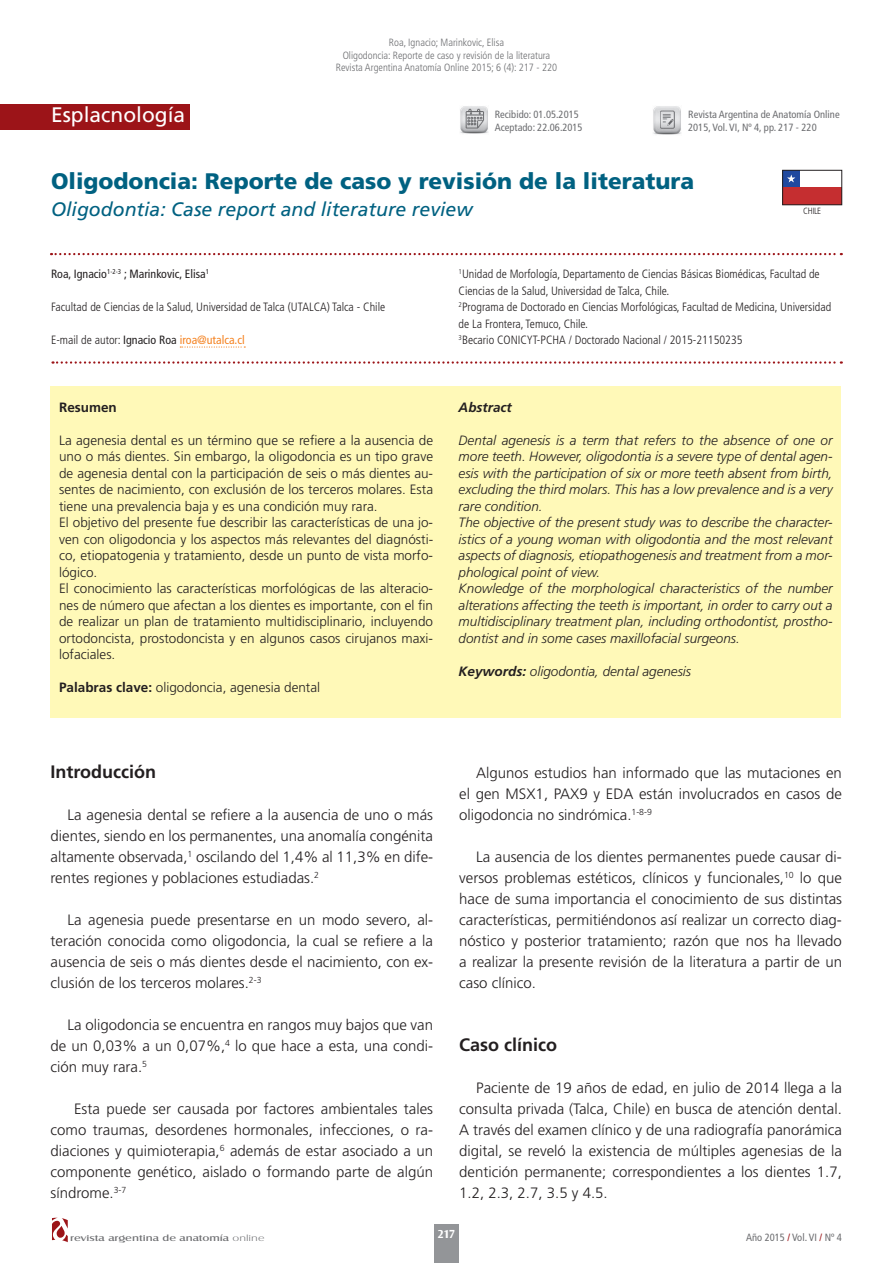
<style>
.page{position:relative;width:893px;height:1263px;background:#fff}
.page>*{position:absolute;margin:0;border:0;box-sizing:border-box;transform-origin:0 0}
.t1{font:900 22.5px "Frutiger LT Std";color:#006181}
.t2{font:21px "Frutiger LT Std";color:#fff}
.t3{font:italic 19.5px "Frutiger LT Std";color:#006181}
.t4{font:700 18px "Frutiger LT Std";color:#231f20}
.t5{font:300 15px/21px "Frutiger LT Std";color:#231f20;text-align:justify}
.t6{font:300 13.5px/16.5px "Frutiger LT Std";color:#231f20}
.t7{font:italic 300 13.5px/16.5px "Frutiger LT Std";color:#231f20}
.t8{font:italic 700 13.5px "Frutiger LT Std";color:#231f20}
.t9{font:700 13.5px "Frutiger LT Std";color:#231f20}
.t10{font:300 condensed 12px/16.5px "Frutiger LT Std";color:#231f20}
.t11{font:condensed 12px "Frutiger LT Std";color:#231f20}
.t12{font:700 12px "Castle T";color:#fff}
.t13{font:300 condensed 10.5px/12.6px "Frutiger LT Std";color:#6c6d70;text-align:center}
.t14{font:condensed 10.5px/12.6px "Frutiger LT Std";color:#6c6d70}
.t15{font:9px "Castle T";color:#6c6d70;scale:1.4 1}
.t16{font:300 condensed 9px "Frutiger LT Std";letter-spacing:-.04em;color:#231f20}
.s1{font-weight:400}
.s2{font-weight:400;color:#f58220}
.s3{font-weight:700}
.s4{font-family:"Castle T Ligh"}
.s5{color:#9c1418}
</style>
<div class="page">
<svg style="left:52px;top:1218px;width:16px;height:24px"></svg>
<div style="left:434px;top:1224px;width:24px;height:39px;background:#939598"></div>
<div style="left:0;top:104px;width:189px;height:25px;background:#9c1418"></div>
<svg style="left:51px;top:253px;width:791px;height:2px"></svg>
<svg style="left:53px;top:361px;width:789px;height:3px"></svg>
<div style="left:51px;top:387px;width:790px;height:331px;background:#fff9b8"></div>
<img style="left:460px;top:106px;width:28px;height:28px">
<img style="left:653px;top:106px;width:28px;height:29px">
<div style="left:783px;top:170px;width:17px;height:35px;background:#20499f"></div>
<div style="left:783px;top:188px;width:59px;height:17px;background:#c52e30"></div>
<svg style="left:787px;top:175px;width:8px;height:7px"></svg>
<div style="left:782px;top:170px;width:60px;height:35px;border:1px solid #231f20"></div>
<svg style="left:180px;top:346px;width:65px;height:2px"></svg>
<h2 class="t2" style="left:51px;top:102px;width:136px">Esplacnología</h2>
<p class="t13" style="left:336px;top:36px;width:223px">Roa, Ignacio; Marinkovic, Elisa<br>Oligodoncia: Reporte de caso y revisión de la literatura<br>Revista Argentina Anatomía Online 2015; 6 (4): 217 - 220</p>
<p class="t14" style="left:495px;top:109px;width:89px">Recibido: 01.05.2015<br>Aceptado: 22.06.2015</p>
<p class="t14" style="left:688px;top:109px;width:153px">Revista Argentina de Anatomía Online<br>2015, Vol. VI, Nº 4, pp. 217 - 220</p>
<h1 class="t1" style="left:51px;top:168px;width:645px">Oligodoncia: Reporte de caso y revisión de la literatura</h1>
<h3 class="t3" style="left:51px;top:198px;width:423px">Oligodontia: Case report and literature review</h3>
<p class="t16" style="left:803px;top:205px;width:19px">CHILE</p>
<p class="t11" style="left:51px;top:267px;width:159px">Roa, Ignacio<sup>1-2-3</sup> ; Marinkovic, Elisa<sup>1</sup></p>
<p class="t10" style="left:51px;top:299px;width:336px">Facultad de Ciencias de la Salud, Universidad de Talca (UTALCA) Talca - Chile</p>
<p class="t10" style="left:51px;top:332px;width:195px">E-mail de autor: <span class="s1">Ignacio Roa</span> <span class="s2">iroa@utalca.cl</span></p>
<p class="t9" style="left:59px;top:399px;width:59px">Resumen</p>
<p class="t6" style="left:59px;top:432px;width:376px">La agenesia dental es un término que se refiere a la ausencia de uno o más dientes. Sin embargo, la oligodoncia es un tipo grave de agenesia dental con la participación de seis o más dientes au&shy;sentes de nacimiento, con exclusión de los terceros molares. Esta tiene una prevalencia baja y es una condición muy rara.<br>El objetivo del presente fue describir las características de una jo&shy;ven con oligodoncia y los aspectos más relevantes del diagnósti&shy;co, etiopatogenia y tratamiento, desde un punto de vista morfo&shy;lógico.<br>El conocimiento las características morfológicas de las alteracio&shy;nes de número que afectan a los dientes es importante, con el fin de realizar un plan de tratamiento multidisciplinario, incluyendo ortodoncista, prostodoncista y en algunos casos cirujanos maxi&shy;lofaciales.</p>
<p class="t6" style="left:59px;top:679px;width:263px"><span class="s3">Palabras clave:</span> oligodoncia, agenesia dental</p>
<p class="t10" style="left:459px;top:266px;width:374px"><sup>1</sup>Unidad de Morfología, Departamento de Ciencias Básicas Biomédicas, Facultad de Ciencias de la Salud, Universidad de Talca, Chile.<br><sup>2</sup>Programa de Doctorado en Ciencias Morfológicas, Facultad de Medicina, Universidad de La Frontera, Temuco, Chile.<br><sup>3</sup>Becario CONICYT-PCHA / Doctorado Nacional / 2015-21150235</p>
<p class="t8" style="left:459px;top:399px;width:55px">Abstract</p>
<p class="t7" style="left:459px;top:432px;width:376px">Dental agenesis is a term that refers to the absence of one or more teeth. However, oligodontia is a severe type of dental agen&shy;esis with the participation of six or more teeth absent from birth, excluding the third molars. This has a low prevalence and is a very rare condition.<br>The objective of the present study was to describe the character&shy;istics of a young woman with oligodontia and the most relevant aspects of diagnosis, etiopathogenesis and treatment from a mor&shy;phological point of view.<br>Knowledge of the morphological characteristics of the number alterations affecting the teeth is important, in order to carry out a multidisciplinary treatment plan, including orthodontist, prostho&shy;dontist and in some cases maxillofacial surgeons.</p>
<p class="t7" style="left:459px;top:663px;width:234px"><span class="s3">Keywords:</span> oligodontia, dental agenesis</p>
<p class="t4" style="left:51px;top:761px;width:107px">Introducción</p>
<p class="t5" style="left:51px;top:805px;width:384px;text-indent:17px">La agenesia dental se refiere a la ausencia de uno o más dientes, siendo en los permanentes, una anomalía congénita altamente observada,<sup>1</sup> oscilando del 1,4% al 11,3% en dife&shy;rentes regiones y poblaciones estudiadas.<sup>2</sup></p>
<p class="t5" style="left:51px;top:910px;width:384px;text-indent:17px">La agenesia puede presentarse en un modo severo, al&shy;teración conocida como oligodoncia, la cual se refiere a la ausencia de seis o más dientes desde el nacimiento, con ex&shy;clusión de los terceros molares.<sup>2-3</sup></p>
<p class="t5" style="left:51px;top:1015px;width:384px;text-indent:17px">La oligodoncia se encuentra en rangos muy bajos que van de un 0,03% a un 0,07%,<sup>4</sup> lo que hace a esta, una condi&shy;ción muy rara.<sup>5</sup></p>
<p class="t5" style="left:51px;top:1099px;width:384px;text-indent:23px">Esta puede ser causada por factores ambientales tales como traumas, desordenes hormonales, infecciones, o ra&shy;diaciones y quimioterapia,<sup>6</sup> además de estar asociado a un componente genético, aislado o formando parte de algún síndrome.<sup>3-7</sup></p>
<p class="t5" style="left:459px;top:763px;width:384px;text-indent:17px">Algunos estudios han informado que las mutaciones en el gen MSX1, PAX9 y EDA están involucrados en casos de oligodoncia no sindrómica.<sup>1-8-9</sup></p>
<p class="t5" style="left:459px;top:847px;width:384px;text-indent:17px">La ausencia de los dientes permanentes puede causar di&shy;versos problemas estéticos, clínicos y funcionales,<sup>10</sup> lo que hace de suma importancia el conocimiento de sus distintas características, permitiéndonos así realizar un correcto diag&shy;nóstico y posterior tratamiento; razón que nos ha llevado a realizar la presente revisión de la literatura a partir de un caso clínico.</p>
<p class="t4" style="left:459px;top:1034px;width:99px">Caso clínico</p>
<p class="t5" style="left:459px;top:1078px;width:384px;text-indent:17px">Paciente de 19 años de edad, en julio de 2014 llega a la consulta privada (Talca, Chile) en busca de atención dental.<br>A través del examen clínico y de una radiografía panorámica digital, se reveló la existencia de múltiples agenesias de la dentición permanente; correspondientes a los dientes 1.7, 1.2, 2.3, 2.7, 3.5 y 4.5.</p>
<p class="t15" style="left:70px;top:1234px;width:140px">revista argentina de anatomía <span class="s4">online</span></p>
<p class="t12" style="left:437px;top:1227px;width:19px">217</p>
<p class="t14" style="left:746px;top:1231px;width:97px">Año 2015 <span class="s5">/</span> Vol. VI <span class="s5">/</span> Nº 4</p>
</div>
